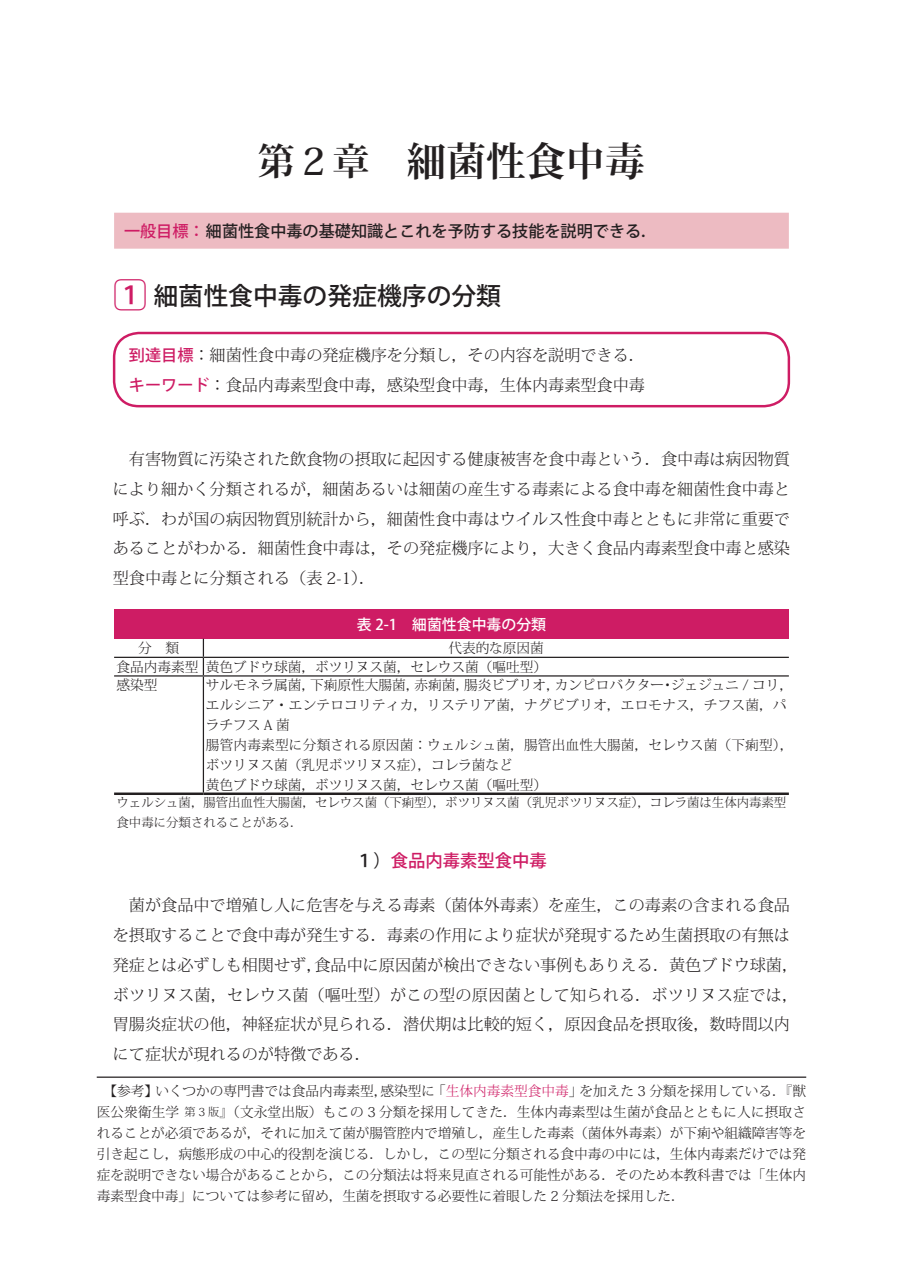
<style>
.page{position:relative;width:903px;height:1275px;background:#fff}
.page>*{position:absolute;margin:0;border:0;box-sizing:border-box;transform-origin:0 0}
.t1{font:700 39.73px "Koz Min Pro";color:#231f20}
.t2{font:500 24.85px "Koz Go Pro";color:#231f20}
.t3{font:500 17.32px "Koz Go Pro";color:#ce1c64}
.t4{font:300 16.1px/29.8px "Koz Min Pro";color:#231f20}
.t5{font:500 16.1px "Koz Go Pro";color:#231f20}
.t6{font:500 14.88px "Koz Go Pro";color:#fff}
.t7{font:300 13.65px/19.8px "Koz Min Pro";color:#231f20}
.t8{font:300 12.42px/19.8px "Koz Min Pro";color:#231f20}
.s1{font-size:37.27px}
.s2{color:#ce1c64}
.s3{font-size:34.65px;color:#ce1c64}
.s4{font-family:"Koz Go Pro";font-weight:500;color:#ce1c64}
.s5{color:#231f20}
.s6{font-size:11.2px}
</style>
<div class="page">
<div style="left:114px;top:213px;width:675px;height:36px;background:#edbbc2"></div>
<div style="left:113px;top:332px;width:677px;height:75px;border:2px solid #ce1c64;border-radius:25px"></div>
<div style="left:114px;top:609px;width:675px;height:30px;background:#ce1c64"></div>
<hr style="left:114px;top:657px;width:89px;height:1px;background:#231f20">
<hr style="left:203px;top:657px;width:586px;height:1px;background:#231f20">
<svg style="left:203px;top:639px;width:1px;height:36px"></svg>
<hr style="left:114px;top:675px;width:89px;height:2px;background:#231f20">
<hr style="left:203px;top:675px;width:586px;height:2px;background:#231f20">
<hr style="left:203px;top:677px;width:1px;height:115px;background:#231f20">
<hr style="left:114px;top:792px;width:89px;height:3px;background:#231f20">
<hr style="left:203px;top:792px;width:586px;height:3px;background:#231f20">
<hr style="left:97px;top:1076px;width:709px;height:2px;background:#231f20">
<h1 class="t1" style="left:258px;top:133px;width:388px"><span class="s1">第２章　</span>細菌性食中毒</h1>
<p class="t5" style="left:124px;top:221px;width:535px"><span class="s2">一般目標：</span>細菌性食中毒の基礎知識とこれを予防する技能を説明できる．</p>
<h2 class="t2" style="left:113px;top:280px;width:390px"><span class="s3">1</span> 細菌性食中毒の発症機序の分類</h2>
<p class="t4" style="left:129px;top:340px;width:517px"><span class="s4">到達目標</span>：細菌性食中毒の発症機序を分類し，その内容を説明できる．<span class="s4">キーワード</span>：食品内毒素型食中毒，感染型食中毒，生体内毒素型食中毒</p>
<p class="t4" style="left:113px;top:444px;width:679px;text-align:justify">　有害物質に汚染された飲食物の摂取に起因する健康被害を食中毒という．食中毒は病因物質により細かく分類されるが，細菌あるいは細菌の産生する毒素による食中毒を細菌性食中毒と呼ぶ．わが国の病因物質別統計から，細菌性食中毒はウイルス性食中毒とともに非常に重要であることがわかる．細菌性食中毒は，その発症機序により，大きく食品内毒素型食中毒と感染型食中毒とに分類される（表 2-1）．</p>
<p class="t6" style="left:357px;top:614px;width:191px">表 2-1　細菌性食中毒の分類</p>
<p class="t7" style="left:138px;top:638px;width:42px">分　類</p>
<p class="t7" style="left:117px;top:638px;width:432px;line-height:18.6px;text-indent:332px">代表的な原因菌食品内毒素型黄色ブドウ球菌，ボツリヌス菌，セレウス菌（嘔吐型）感染型</p>
<p class="t7" style="left:206px;top:675px;width:589px">サルモネラ属菌，下痢原性大腸菌，赤痢菌，腸炎ビブリオ，カンピロバクター・ジェジュニ / コリ，エルシニア・エンテロコリティカ，リステリア菌，ナグビブリオ，エロモナス，チフス菌，パラチフス A 菌<br>腸管内毒素型に分類される原因菌：ウェルシュ菌，腸管出血性大腸菌，セレウス菌（下痢型），ボツリヌス菌（乳児ボツリヌス症），コレラ菌など<br>黄色ブドウ球菌，ボツリヌス菌，セレウス菌（嘔吐型）</p>
<p class="t8" style="left:117px;top:792px;width:671px">ウェルシュ菌，腸管出血性大腸菌，セレウス菌（下痢型），ボツリヌス菌（乳児ボツリヌス症），コレラ菌は生体内毒素型食中毒に分類されることがある．</p>
<p class="t3" style="left:356px;top:850px;width:192px"><span class="s5">１）</span>食品内毒素型食中毒</p>
<p class="t4" style="left:113px;top:890px;width:687px">　菌が食品中で増殖し人に危害を与える毒素（菌体外毒素）を産生，この毒素の含まれる食品を摂取することで食中毒が発生する．毒素の作用により症状が発現するため生菌摂取の有無は発症とは必ずしも相関せず，食品中に原因菌が検出できない事例もありえる．黄色ブドウ球菌，ボツリヌス菌，セレウス菌（嘔吐型）がこの型の原因菌として知られる．ボツリヌス症では，胃腸炎症状の他，神経症状が見られる．潜伏期は比較的短く，原因食品を摂取後，数時間以内にて症状が現れるのが特徴である．</p>
<p class="t7" style="left:97px;top:1080px;width:711px;line-height:21px;text-align:justify">　【参考】いくつかの専門書では食品内毒素型，感染型に「<span class="s2">生体内毒素型食中毒</span>」を加えた 3 分類を採用している．『獣医公衆衛生学 <span class="s6">第 3 版</span>』（文永堂出版）もこの 3 分類を採用してきた．生体内毒素型は生菌が食品とともに人に摂取されることが必須であるが，それに加えて菌が腸管腔内で増殖し，産生した毒素（菌体外毒素）が下痢や組織障害等を引き起こし，病態形成の中心的役割を演じる．しかし，この型に分類される食中毒の中には，生体内毒素だけでは発症を説明できない場合があることから，この分類法は将来見直される可能性がある．そのため本教科書では「生体内毒素型食中毒」については参考に留め，生菌を摂取する必要性に着眼した 2 分類法を採用した．</p>
</div>
